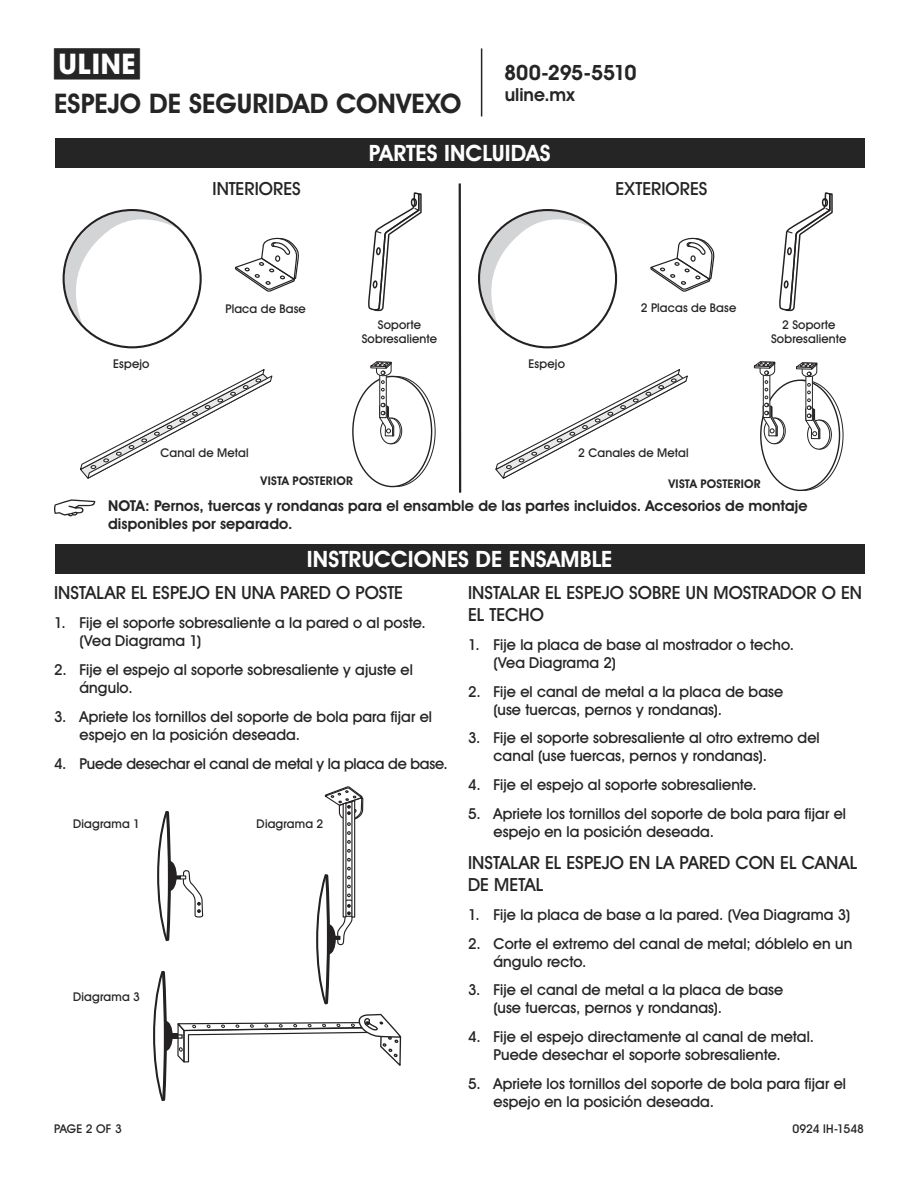
<style>
.page{position:relative;width:918px;height:1188px;background:#fff}
.page>*{position:absolute;margin:0;border:0;box-sizing:border-box;transform-origin:0 0}
.t1{font:700 28.5px "Uline Two Knine";color:#252525}
.t2{font:700 27px "Uline Two Knine";color:#252525}
.t3{font:700 22.5px "Uline Two Knine";letter-spacing:.005em;color:#fff}
.t4{font:700 21px "Uline Two Knine";letter-spacing:-.02em;color:#252525}
.t5{font:18px/21.6px "Uline Two Knine";letter-spacing:.005em;color:#252525}
.t6{font:700 18px "Uline Two Knine";color:#252525}
.t7{font:15px/18px "Uline Two Knine";letter-spacing:.005em;color:#252525}
.t8{font:700 15px/18px "Uline Two Knine";letter-spacing:.005em;color:#252525}
.t9{font:15px "Uline Two Knine";letter-spacing:-.015em;color:#252525}
.t10{font:12px/14.4px "Uline Two Knine";letter-spacing:.015em;color:#252525;text-align:center}
.t11{font:700 12px "Uline Two Knine";letter-spacing:.02em;color:#252525}
.t12{font:12px "Uline Two Knine";letter-spacing:-.005em;color:#252525}
</style>
<div class="page">
<hr style="left:481px;top:48px;width:1px;height:68px;background:#252525">
<div style="left:55px;top:138px;width:810px;height:30px;background:#252525"></div>
<svg style="left:54px;top:499px;width:41px;height:17px"></svg>
<div style="left:55px;top:544px;width:810px;height:30px;background:#252525"></div>
<svg style="left:153px;top:786px;width:249px;height:316px"></svg>
<svg style="left:62px;top:209px;width:116px;height:128px"></svg>
<svg style="left:478px;top:209px;width:116px;height:128px"></svg>
<svg style="left:235px;top:237px;width:64px;height:55px"></svg>
<svg style="left:650px;top:237px;width:65px;height:55px"></svg>
<svg style="left:80px;top:369px;width:193px;height:110px"></svg>
<svg style="left:495px;top:369px;width:193px;height:110px"></svg>
<hr style="left:459px;top:184px;width:2px;height:309px;background:#252525">
<div style="left:382px;top:418px;width:20px;height:26px;border:1px solid #242122;border-radius:50%"></div>
<svg style="left:381px;top:418px;width:19px;height:26px"></svg>
<div style="left:380px;top:418px;width:21px;height:26px;border:1px solid #242122;border-radius:50%"></div>
<svg style="left:370px;top:361px;width:24px;height:76px"></svg>
<div style="left:765px;top:418px;width:21px;height:26px;border:1px solid #242122;border-radius:50%"></div>
<svg style="left:764px;top:418px;width:20px;height:26px"></svg>
<div style="left:764px;top:418px;width:20px;height:26px;border:1px solid #242122;border-radius:50%"></div>
<div style="left:809px;top:420px;width:23px;height:29px;border:1px solid #242122;border-radius:50%"></div>
<div style="left:808px;top:420px;width:22px;height:29px;background:#fff;border-radius:50%"></div>
<div style="left:807px;top:420px;width:23px;height:30px;border:1px solid #242122;border-radius:50%"></div>
<svg style="left:753px;top:361px;width:25px;height:76px"></svg>
<svg style="left:795px;top:362px;width:26px;height:78px"></svg>
<svg style="left:368px;top:192px;width:54px;height:120px"></svg>
<svg style="left:779px;top:192px;width:54px;height:120px"></svg>
<h1 class="t1" style="left:54px;top:47px;width:87px">π</h1>
<h2 class="t2" style="left:54px;top:87px;width:409px">ESPEJO DE SEGURIDAD CONVEXO</h2>
<h3 class="t4" style="left:504px;top:60px;width:134px">800-295-5510</h3>
<p class="t6" style="left:505px;top:84px;width:71px">uline.mx</p>
<h3 class="t3" style="left:369px;top:140px;width:183px">PARTES INCLUIDAS</h3>
<p class="t5" style="left:212px;top:177px;width:90px">INTERIORES</p>
<p class="t5" style="left:616px;top:177px;width:93px">EXTERIORES</p>
<p class="t10" style="left:225px;top:301px;width:82px">Placa de Base</p>
<p class="t10" style="left:641px;top:300px;width:97px">2 Placas de Base</p>
<p class="t10" style="left:362px;top:317px;width:77px">Soporte<br>Sobresaliente</p>
<p class="t10" style="left:771px;top:317px;width:77px">2 Soporte<br>Sobresaliente</p>
<p class="t10" style="left:113px;top:356px;width:38px">Espejo</p>
<p class="t10" style="left:529px;top:356px;width:38px">Espejo</p>
<p class="t10" style="left:161px;top:446px;width:90px">Canal de Metal</p>
<p class="t10" style="left:578px;top:446px;width:112px">2 Canales de Metal</p>
<p class="t11" style="left:261px;top:473px;width:94px">VISTA POSTERIOR</p>
<p class="t11" style="left:669px;top:476px;width:94px">VISTA POSTERIOR</p>
<p class="t8" style="left:108px;top:497px;width:701px">NOTA: Pernos, tuercas y rondanas para el ensamble de las partes incluidos. Accesorios de montaje disponibles por separado.</p>
<h3 class="t3" style="left:307px;top:546px;width:307px">INSTRUCCIONES DE ENSAMBLE</h3>
<p class="t5" style="left:54px;top:582px;width:351px">INSTALAR EL ESPEJO EN UNA PARED O POSTE</p>
<p class="t7" style="left:80px;top:614px;width:348px;text-indent:-26px">1. Fije el soporte sobresaliente a la pared o al poste. (Vea Diagrama 1)</p>
<p class="t7" style="left:80px;top:661px;width:335px;text-indent:-26px">2. Fije el espejo al soporte sobresaliente y ajuste el ángulo.</p>
<p class="t7" style="left:80px;top:707px;width:354px;text-indent:-26px">3. Apriete los tornillos del soporte de bola para fijar el espejo en la posición deseada.</p>
<p class="t9" style="left:54px;top:754px;width:395px">4. Puede desechar el canal de metal y la placa de base.</p>
<p class="t10" style="left:73px;top:816px;width:68px">Diagrama 1</p>
<p class="t10" style="left:257px;top:816px;width:68px">Diagrama 2</p>
<p class="t10" style="left:73px;top:990px;width:68px">Diagrama 3</p>
<p class="t5" style="left:468px;top:582px;width:396px">INSTALAR EL ESPEJO SOBRE UN MOSTRADOR O EN<br>EL TECHO</p>
<p class="t7" style="left:494px;top:635px;width:302px;text-indent:-26px">1. Fije la placa de base al mostrador o techo. (Vea Diagrama 2)</p>
<p class="t7" style="left:494px;top:682px;width:291px;text-indent:-26px">2. Fije el canal de metal a la placa de base (use tuercas, pernos y rondanas).</p>
<p class="t7" style="left:494px;top:729px;width:328px;text-indent:-26px">3. Fije el soporte sobresaliente al otro extremo del canal (use tuercas, pernos y rondanas).</p>
<p class="t7" style="left:468px;top:776px;width:290px">4. Fije el espejo al soporte sobresaliente.</p>
<p class="t7" style="left:494px;top:805px;width:354px;text-indent:-26px">5. Apriete los tornillos del soporte de bola para fijar el espejo en la posición deseada.</p>
<p class="t5" style="left:468px;top:852px;width:391px">INSTALAR EL ESPEJO EN LA PARED CON EL CANAL<br>DE METAL</p>
<p class="t7" style="left:468px;top:905px;width:384px">1. Fije la placa de base a la pared. (Vea Diagrama 3)</p>
<p class="t7" style="left:494px;top:934px;width:360px;text-indent:-26px">2. Corte el extremo del canal de metal; dóblelo en un ángulo recto.</p>
<p class="t7" style="left:494px;top:981px;width:291px;text-indent:-26px">3. Fije el canal de metal a la placa de base (use tuercas, pernos y rondanas).</p>
<p class="t7" style="left:468px;top:1028px;width:348px;text-align:center">4. Fije el espejo directamente al canal de metal.<br>Puede desechar el soporte sobresaliente.</p>
<p class="t7" style="left:494px;top:1075px;width:354px;text-indent:-26px">5. Apriete los tornillos del soporte de bola para fijar el espejo en la posición deseada.</p>
<p class="t10" style="left:54px;top:1122px;width:69px">PAGE 2 OF 3</p>
<p class="t12" style="left:792px;top:1122px;width:73px">0924 IH-1548</p>
</div>
